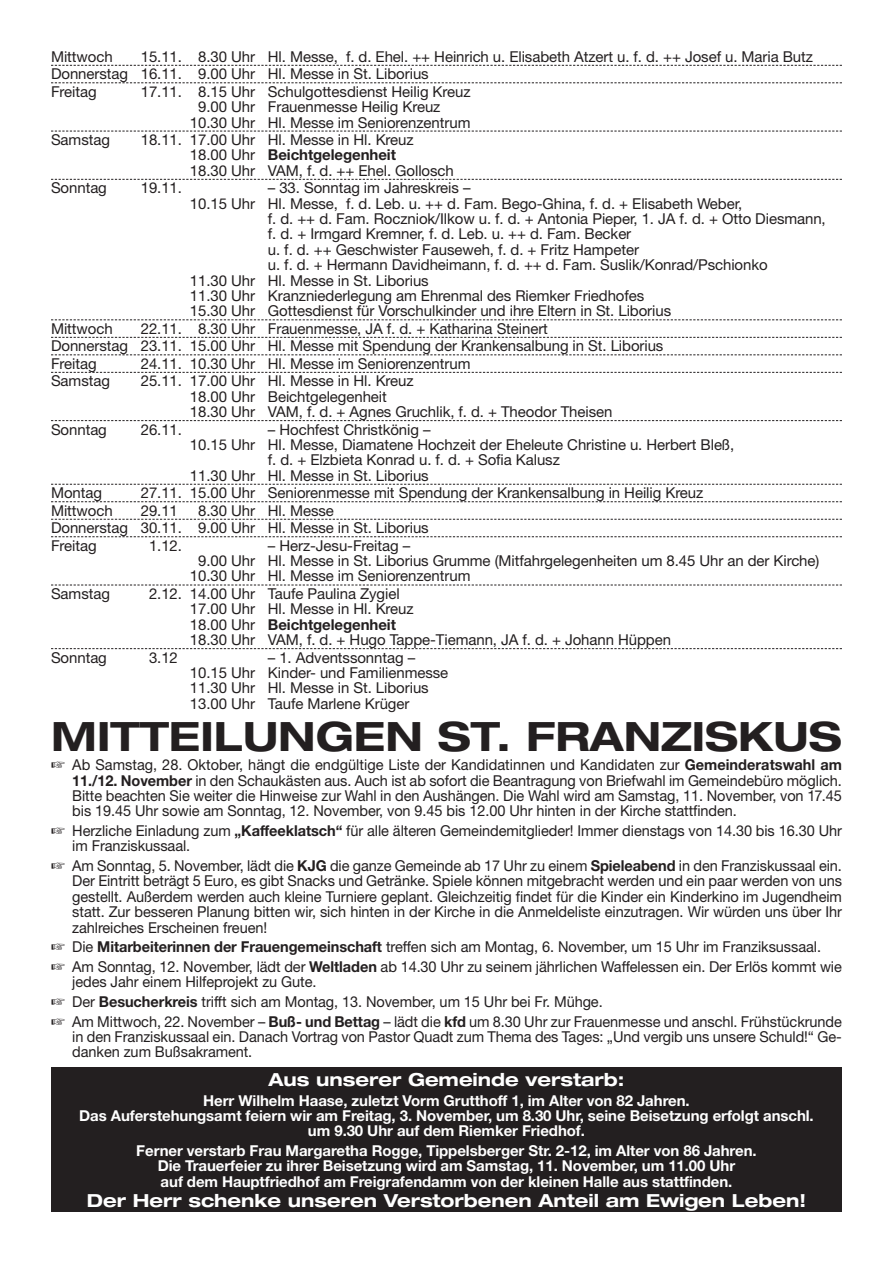
<style>
.page{position:relative;width:893px;height:1263px;background:#fff}
.page>*{position:absolute;margin:0;border:0;box-sizing:border-box;transform-origin:0 0}
.t1{font:700 expanded 40.5px "Helvetica Neue";color:#231f20}
.t2{font:700 expanded 18px "Helvetica Neue";color:#fff}
.t3{font:15px/15.3px "Helvetica Neue";letter-spacing:-.005em;color:#231f20}
.t4{font:700 15px/15.3px "Helvetica Neue";letter-spacing:-.005em;color:#fff;text-align:center}
.s1{font-weight:700}
</style>
<div class="page">
<div style="left:51px;top:1067px;width:791px;height:145px;background:#231f20"></div>
<svg style="left:51px;top:65px;width:791px;height:1px"></svg>
<svg style="left:51px;top:82px;width:791px;height:1px"></svg>
<svg style="left:51px;top:131px;width:791px;height:1px"></svg>
<svg style="left:51px;top:179px;width:791px;height:1px"></svg>
<svg style="left:51px;top:319px;width:791px;height:1px"></svg>
<svg style="left:51px;top:337px;width:791px;height:1px"></svg>
<svg style="left:51px;top:354px;width:791px;height:1px"></svg>
<svg style="left:51px;top:372px;width:791px;height:1px"></svg>
<svg style="left:51px;top:420px;width:791px;height:1px"></svg>
<svg style="left:51px;top:484px;width:791px;height:1px"></svg>
<svg style="left:51px;top:501px;width:791px;height:1px"></svg>
<svg style="left:51px;top:519px;width:791px;height:1px"></svg>
<svg style="left:51px;top:536px;width:791px;height:1px"></svg>
<svg style="left:51px;top:585px;width:791px;height:1px"></svg>
<svg style="left:51px;top:648px;width:791px;height:1px"></svg>
<p class="t3" style="left:51px;top:49px;width:763px;line-height:17.5px;text-indent:90px">15.11. 8.30 Uhr Hl. Messe, f. d. Ehel. ++ Heinrich u. Elisabeth Atzert u. f. d. ++ Josef u. Maria Butz<br>Donnerstag 16.11. 9.00 Uhr Hl. Messe in St. Liborius<br>Freitag</p>
<p class="t3" style="left:51px;top:50px;width:63px">Mittwoch</p>
<p class="t3" style="left:141px;top:85px;width:331px">17.11. 8.15 Uhr Schulgottesdienst Heilig Kreuz</p>
<p class="t3" style="left:198px;top:101px;width:244px">9.00 Uhr Frauenmesse Heilig Kreuz</p>
<p class="t3" style="left:190px;top:116px;width:282px">10.30 Uhr Hl. Messe im Seniorenzentrum</p>
<p class="t3" style="left:51px;top:133px;width:60px">Samstag</p>
<p class="t3" style="left:190px;top:133px;width:265px;text-indent:-49px">18.11. 17.00 Uhr Hl. Messe in Hl. Kreuz<br>18.00 Uhr <span class="s1">Beichtgelegenheit<br></span>18.30 Uhr VAM, f. d. ++ Ehel. Gollosch</p>
<p class="t3" style="left:51px;top:182px;width:57px">Sonntag</p>
<p class="t3" style="left:141px;top:182px;width:43px">19.11.</p>
<p class="t3" style="left:268px;top:182px;width:204px">– 33. Sonntag im Jahreskreis –</p>
<p class="t3" style="left:190px;top:197px;width:554px">10.15 Uhr Hl. Messe, f. d. Leb. u. ++ d. Fam. Bego-Ghina, f. d. + Elisabeth Weber,</p>
<p class="t3" style="left:268px;top:212px;width:559px">f. d. ++ d. Fam. Roczniok/Ilkow u. f. d. + Antonia Pieper, 1. JA f. d. + Otto Diesmann,</p>
<p class="t3" style="left:268px;top:228px;width:365px">f. d. + Irmgard Kremner, f. d. Leb. u. ++ d. Fam. Becker</p>
<p class="t3" style="left:268px;top:243px;width:373px">u. f. d. ++ Geschwister Fauseweh, f. d. + Fritz Hampeter</p>
<p class="t3" style="left:268px;top:259px;width:501px">u. f. d. + Hermann Davidheimann, f. d. ++ d. Fam. Suslik/Konrad/Pschionko</p>
<p class="t3" style="left:190px;top:274px;width:240px">11.30 Uhr Hl. Messe in St. Liborius</p>
<p class="t3" style="left:190px;top:289px;width:456px">11.30 Uhr Kranzniederlegung am Ehrenmal des Riemker Friedhofes</p>
<p class="t3" style="left:190px;top:305px;width:483px">15.30 Uhr Gottesdienst für Vorschulkinder und ihre Eltern in St. Liborius</p>
<p class="t3" style="left:51px;top:322px;width:63px">Mittwoch</p>
<p class="t3" style="left:51px;top:321px;width:614px;line-height:17.5px;text-indent:90px">22.11. 8.30 Uhr Frauenmesse, JA f. d. + Katharina Steinert<br>Donnerstag 23.11. 15.00 Uhr Hl. Messe mit Spendung der Krankensalbung in St. Liborius<br>Freitag</p>
<p class="t3" style="left:141px;top:357px;width:331px">24.11. 10.30 Uhr Hl. Messe im Seniorenzentrum</p>
<p class="t3" style="left:51px;top:375px;width:60px">Samstag</p>
<p class="t3" style="left:190px;top:375px;width:424px;text-indent:-49px">25.11. 17.00 Uhr Hl. Messe in Hl. Kreuz<br>18.00 Uhr Beichtgelegenheit<br>18.30 Uhr VAM, f. d. + Agnes Gruchlik, f. d. + Theodor Theisen</p>
<p class="t3" style="left:51px;top:423px;width:57px">Sonntag</p>
<p class="t3" style="left:141px;top:423px;width:43px">26.11.</p>
<p class="t3" style="left:268px;top:423px;width:164px">– Hochfest Christkönig –</p>
<p class="t3" style="left:190px;top:438px;width:546px">10.15 Uhr Hl. Messe, Diamatene Hochzeit der Eheleute Christine u. Herbert Bleß,</p>
<p class="t3" style="left:268px;top:454px;width:294px">f. d. + Elzbieta Konrad u. f. d. + Sofia Kalusz</p>
<p class="t3" style="left:190px;top:469px;width:240px">11.30 Uhr Hl. Messe in St. Liborius</p>
<p class="t3" style="left:51px;top:487px;width:53px">Montag</p>
<p class="t3" style="left:141px;top:487px;width:564px">27.11. 15.00 Uhr Seniorenmesse mit Spendung der Krankensalbung in Heilig Kreuz</p>
<p class="t3" style="left:51px;top:504px;width:63px">Mittwoch</p>
<p class="t3" style="left:141px;top:504px;width:39px">29.11</p>
<p class="t3" style="left:51px;top:503px;width:379px;line-height:17.5px;text-indent:147px">8.30 Uhr Hl. Messe<br>Donnerstag 30.11. 9.00 Uhr Hl. Messe in St. Liborius<br>Freitag</p>
<p class="t3" style="left:149px;top:539px;width:34px">1.12.</p>
<p class="t3" style="left:268px;top:539px;width:144px">– Herz-Jesu-Freitag –</p>
<p class="t3" style="left:198px;top:554px;width:623px">9.00 Uhr Hl. Messe in St. Liborius Grumme (Mitfahrgelegenheiten um 8.45 Uhr an der Kirche)</p>
<p class="t3" style="left:190px;top:570px;width:282px">10.30 Uhr Hl. Messe im Seniorenzentrum</p>
<p class="t3" style="left:51px;top:587px;width:60px">Samstag</p>
<p class="t3" style="left:190px;top:587px;width:482px;text-indent:-41px">2.12. 14.00 Uhr Taufe Paulina Zygiel<br>17.00 Uhr Hl. Messe in Hl. Kreuz<br>18.00 Uhr <span class="s1">Beichtgelegenheit<br></span>18.30 Uhr VAM, f. d. + Hugo Tappe-Tiemann, JA f. d. + Johann Hüppen</p>
<p class="t3" style="left:51px;top:651px;width:57px">Sonntag</p>
<p class="t3" style="left:149px;top:651px;width:30px">3.12</p>
<p class="t3" style="left:190px;top:651px;width:260px;text-indent:78px">– 1. Adventssonntag –<br>10.15 Uhr Kinder- und Familienmesse<br>11.30 Uhr Hl. Messe in St. Liborius<br>13.00 Uhr Taufe Marlene Krüger</p>
<h1 class="t1" style="left:51px;top:722px;width:792px">MITTEILUNGEN ST. FRANZISKUS</h1>
<p class="t3" style="left:72px;top:759px;width:771px;text-align:justify;text-indent:-21px">☞ Ab Samstag, 28. Oktober, hängt die endgültige Liste der Kandidatinnen und Kandidaten zur <span class="s1">Gemeinderatswahl am 11./12. November</span> in den Schaukästen aus. Auch ist ab sofort die Beantragung von Briefwahl im Gemeindebüro möglich.<br>Bitte beachten Sie weiter die Hinweise zur Wahl in den Aushängen. Die Wahl wird am Samstag, 11. November, von 17.45 bis 19.45 Uhr sowie am Sonntag, 12. November, von 9.45 bis 12.00 Uhr hinten in der Kirche stattfinden.</p>
<p class="t3" style="left:72px;top:824px;width:771px;text-indent:-21px">☞ Herzliche Einladung zum <span class="s1">„Kaffeeklatsch“</span> für alle älteren Gemeindemitglieder! Immer dienstags von 14.30 bis 16.30 Uhr im Franziskussaal.</p>
<p class="t3" style="left:72px;top:859px;width:771px;text-align:justify;text-indent:-21px">☞ Am Sonntag, 5. November, lädt die <span class="s1">KJG</span> die ganze Gemeinde ab 17 Uhr zu einem <span class="s1">Spieleabend</span> in den Franziskussaal ein.<br>Der Eintritt beträgt 5 Euro, es gibt Snacks und Getränke. Spiele können mitgebracht werden und ein paar werden von uns gestellt. Außerdem werden auch kleine Turniere geplant. Gleichzeitig findet für die Kinder ein Kinderkino im Jugendheim statt. Zur besseren Planung bitten wir, sich hinten in der Kirche in die Anmeldeliste einzutragen. Wir würden uns über Ihr zahlreiches Erscheinen freuen!</p>
<p class="t3" style="left:51px;top:938px;width:792px;line-height:19.6px">☞ Die <span class="s1">Mitarbeiterinnen der Frauengemeinschaft</span> treffen sich am Montag, 6. November, um 15 Uhr im Franziksussaal.<br>☞ Am Sonntag, 12. November, lädt der <span class="s1">Weltladen</span> ab 14.30 Uhr zu seinem jährlichen Waffelessen ein. Der Erlös kommt wie</p>
<p class="t3" style="left:51px;top:973px;width:792px;line-height:19.6px;text-indent:21px">jedes Jahr einem Hilfeprojekt zu Gute.<br>☞ Der <span class="s1">Besucherkreis</span> trifft sich am Montag, 13. November, um 15 Uhr bei Fr. Mühge.<br>☞ Am Mittwoch, 22. November – <span class="s1">Buß- und Bettag</span> – lädt die <span class="s1">kfd</span> um 8.30 Uhr zur Frauenmesse und anschl. Frühstückrunde</p>
<p class="t3" style="left:72px;top:1030px;width:771px">in den Franziskussaal ein. Danach Vortrag von Pastor Quadt zum Thema des Tages: „Und vergib uns unsere Schuld!“ Ge&shy;danken zum Bußsakrament.</p>
<p class="t2" style="left:269px;top:1073px;width:357px">Aus unserer Gemeinde verstarb:</p>
<p class="t4" style="left:79px;top:1094px;width:736px">Herr Wilhelm Haase, zuletzt Vorm Grutthoff 1, im Alter von 82 Jahren.<br>Das Auferstehungsamt feiern wir am Freitag, 3. November, um 8.30 Uhr, seine Beisetzung erfolgt anschl. um 9.30 Uhr auf dem Riemker Friedhof.</p>
<p class="t4" style="left:136px;top:1144px;width:622px">Ferner verstarb Frau Margaretha Rogge, Tippelsberger Str. 2-12, im Alter von 86 Jahren.<br>Die Trauerfeier zu ihrer Beisetzung wird am Samstag, 11. November, um 11.00 Uhr<br>auf dem Hauptfriedhof am Freigrafendamm von der kleinen Halle aus stattfinden.</p>
<p class="t2" style="left:87px;top:1194px;width:721px">Der Herr schenke unseren Verstorbenen Anteil am Ewigen Leben!</p>
</div>
